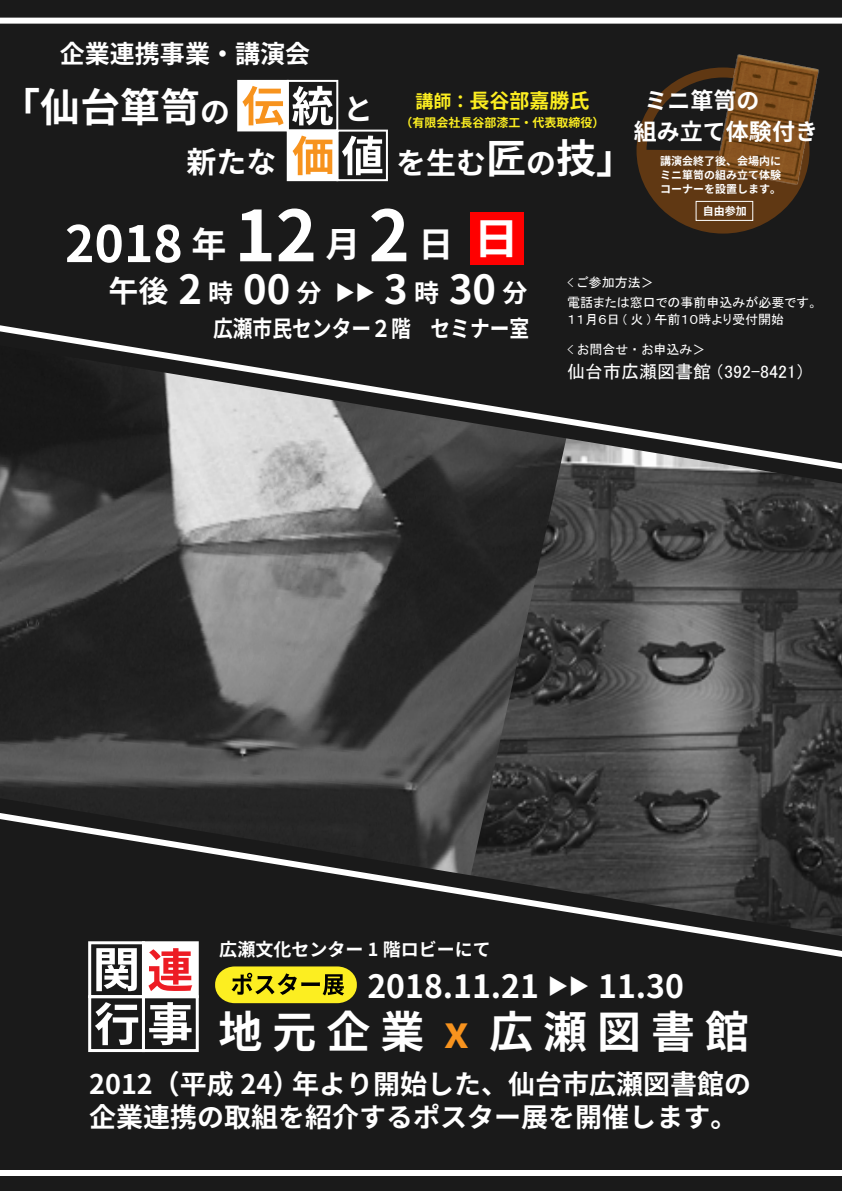
<style>
.page{position:relative;width:842px;height:1191px;background:#fff}
.page>*{position:absolute;margin:0;border:0;box-sizing:border-box;transform-origin:0 0}
.t1{font:700 50px "Gen Shin Gothic";color:#fff}
.t2{font:700 44px "Gen Shin Gothic";color:#fff}
.t3{font:700 42.8px "Gen Shin Gothic";color:#fff;scale:1.07 1}
.t4{font:700 40px "Gen Shin Gothic";color:#fff}
.t5{font:700 32px "Gen Shin Gothic";color:#fff}
.t6{font:700 30px "Gen Shin Gothic";color:#fff}
.t7{font:700 27px/33.2px "Gen Shin Gothic";color:#fff}
.t8{font:700 25px "Gen Shin Gothic";color:#fff}
.t9{font:700 23px "Gen Shin Gothic";color:#fff;scale:.86 1}
.t10{font:700 23px/30.2px "Gen Shin Gothic";color:#fff}
.t11{font:700 20px "Gen Shin Gothic";color:#fcee21}
.t12{font:18px "MS P Gothic";color:#fff}
.t13{font:700 18px "Gen Shin Gothic";color:#fff}
.t14{font:13px/19.7px "MS P Gothic";color:#fff}
.t15{font:700 12px "Gen Shin Gothic";color:#fcee21}
.t16{font:700 11px/14.2px "Gen Shin Gothic";color:#fff;text-align:justify}
.s1{font-size:30px}
.s2{font-size:18px}
.s3{font-size:40px}
.s4{font-size:35px}
.s5{font-size:70px}
.s6{font-size:25px}
.s7{font-size:20px}
.s8{font-size:21px}
.s9{color:#f7931e}
</style>
<div class="page">
<img style="left:589px;top:507px;width:253px;height:284px">
<img style="left:0;top:507px;width:589px;height:284px">
<div style="left:0;top:0;width:842px;height:307px;background:#1a1a1a"></div>
<div style="left:0;top:990px;width:842px;height:201px;background:#1a1a1a"></div>
<svg style="left:0;top:307px;width:842px;height:200px;background:#444"></svg>
<svg style="left:0;top:791px;width:842px;height:199px;background:#2c2c2c"></svg>
<div style="left:0;top:1170px;width:842px;height:6px;background:#fff"></div>
<div style="left:0;top:18px;width:842px;height:6px;background:#fff"></div>
<div style="left:470px;top:212px;width:54px;height:53px;background:#f00"></div>
<div style="left:237px;top:80px;width:52px;height:51px;background:#fff;border:2px solid #fff"></div>
<svg style="left:242px;top:86px;width:42px;height:39px"></svg>
<div style="left:287px;top:80px;width:51px;height:51px;border:2px solid #fff"></div>
<svg style="left:292px;top:86px;width:41px;height:39px"></svg>
<div style="left:287px;top:130px;width:51px;height:51px;background:#fff"></div>
<svg style="left:293px;top:136px;width:39px;height:39px"></svg>
<div style="left:336px;top:130px;width:52px;height:51px;border:2px solid #fff"></div>
<svg style="left:342px;top:136px;width:40px;height:39px"></svg>
<svg style="left:638px;top:150px;width:167px;height:82px;background:#4b2f15"></svg>
<div style="left:636px;top:67px;width:173px;height:166px;border:10px solid #603813;border-radius:50%"></div>
<img style="left:703px;top:49px;width:130px;height:143px">
<div style="left:695px;top:201px;width:58px;height:20px;border:1px solid #fff"></div>
<div style="left:88px;top:941px;width:57px;height:57px;border:3px solid #fff"></div>
<div style="left:142px;top:941px;width:57px;height:57px;background:#fff;border:3px solid #fff"></div>
<div style="left:88px;top:995px;width:57px;height:57px;border:3px solid #fff"></div>
<div style="left:142px;top:995px;width:57px;height:57px;border:3px solid #fff"></div>
<svg style="left:96px;top:948px;width:41px;height:43px"></svg>
<svg style="left:148px;top:948px;width:44px;height:43px"></svg>
<svg style="left:95px;top:1002px;width:43px;height:43px"></svg>
<svg style="left:149px;top:1002px;width:43px;height:43px"></svg>
<svg style="left:215px;top:966px;width:142px;height:37px;background:#c4b91b"></svg>
<h3 class="t8" style="left:35px;top:34px;width:277px">　企業連携事業・講演会</h3>
<h3 class="t4" style="left:0;top:76px;width:231px">「仙台箪笥<span class="s1">の</span></h3>
<h3 class="t6" style="left:186px;top:139px;width:92px">新たな</h3>
<h3 class="t6" style="left:344px;top:86px;width:31px">と</h3>
<h3 class="t11" style="left:416px;top:85px;width:176px"><span class="s2">講師：</span>長谷部嘉勝氏</h3>
<p class="t15" style="left:401px;top:113px;width:206px">（有限会社長谷部漆工・代表取締役）</p>
<h3 class="t6" style="left:396px;top:140px;width:242px">を生む<span class="s3">匠</span>の<span class="s3">技」</span></h3>
<h1 class="t1" style="left:65px;top:205px;width:390px">2018 <span class="s4">年</span> <span class="s5">12</span> <span class="s4">月</span> <span class="s5">2</span> <span class="s4">日</span></h1>
<h3 class="t3" style="left:474px;top:205px;width:44px">日</h3>
<h3 class="t10" style="left:634px;top:85px;width:185px;text-indent:10px">ミニ箪笥の<br>組み立て体験付き</h3>
<p class="t16" style="left:660px;top:153px;width:122px">講演会終了後、会場内にミニ箪笥の組み立て体験コーナーを設置します。</p>
<p class="t16" style="left:703px;top:203px;width:45px">自由参加</p>
<h3 class="t4" style="left:108px;top:259px;width:420px"><span class="s1">午後</span>2<span class="s6">時</span> 00<span class="s6">分</span> <span class="s7">▶▶</span> 3<span class="s6">時</span> 30<span class="s6">分</span></h3>
<h3 class="t9" style="left:213px;top:311px;width:369px">広瀬市民センター２階　セミナー室</h3>
<p class="t14" style="left:567px;top:272px;width:252px">&lt; ご参加方法＞<br>電話または窓口での事前申込みが必要です。</p>
<p class="t14" style="left:567px;top:310px;width:219px">１１月６日 ( 火 ) 午前１０時より受付開始</p>
<p class="t14" style="left:567px;top:339px;width:140px">&lt; お問合せ・お申込み＞</p>
<h3 class="t12" style="left:567px;top:362px;width:239px">仙台市広瀬図書館（392-8421）</h3>
<h3 class="t13" style="left:219px;top:936px;width:273px">広瀬文化センター 1 階ロビーにて</h3>
<h3 class="t5" style="left:367px;top:961px;width:318px">2018.11.21 <span class="s8">▶▶</span> 11.30</h3>
<h2 class="t2" style="left:218px;top:998px;width:532px">地 元 企 業 <span class="s9">x</span> 広 瀬 図 書 館</h2>
<h3 class="t7" style="left:89px;top:1066px;width:663px">2012（平成 24）年より開始した、仙台市広瀬図書館の企業連携の取組を紹介するポスター展を開催します。</h3>
</div>
